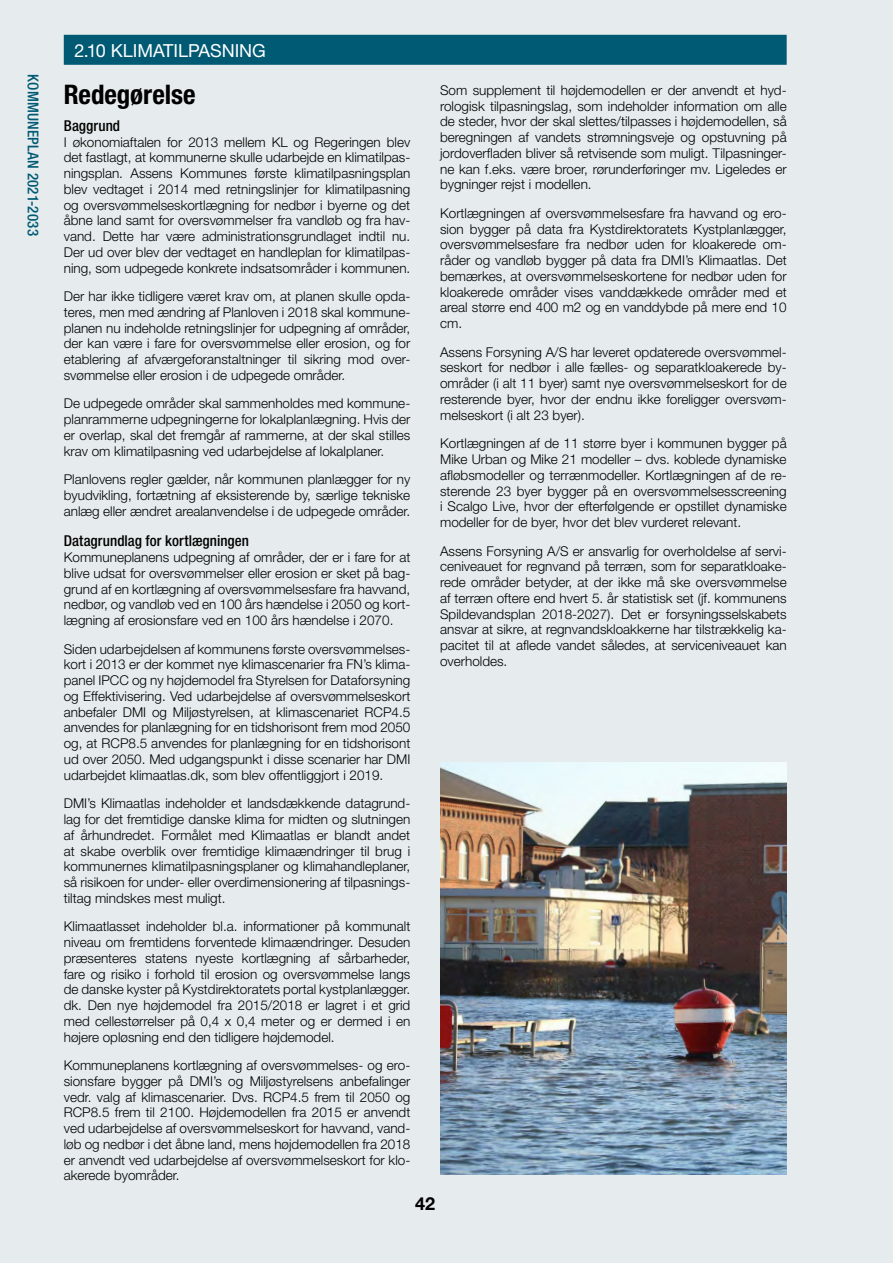
<style>
.page{position:relative;width:893px;height:1263px;background:#e6eced}
.page>*{position:absolute;margin:0;border:0;box-sizing:border-box;transform-origin:0 0}
.H3_Mellem_overskrift{font:700 condensed 27px "Helvetica Neue LT Std";color:#000}
.t1{font:18px "Helvetica Neue LT Std";letter-spacing:-.005em;color:#fff}
.A_-_sidetal{font:700 18px "Helvetica Neue LT Std";color:#000}
.H3_Lille_overskrift{font:500 condensed 15px "Helvetica Neue LT Std";letter-spacing:.005em;color:#000}
.H3_Lille_overskrift-2{font:500 condensed 15px "Helvetica Neue LT Std";letter-spacing:.015em;color:#005a73}
.P_-_brødtekst_den_ri{font:300 13.5px/15.8px "Helvetica Neue LT Std";color:#000;text-align:justify}
</style>
<div class="page">
<div style="left:64px;top:35px;width:723px;height:30px;background:#005a73"></div>
<img style="left:440px;top:763px;width:347px;height:412px">
<h3 class="H3_Lille_overskrift-2" style="left:42px;top:74px;width:163px;rotate:90deg">KOMMUNEPLAN 2021-2033</h3>
<h2 class="t1" style="left:74px;top:40px;width:193px">2.10 KLIMATILPASNING</h2>
<h3 class="H3_Mellem_overskrift" style="left:64px;top:78px;width:133px">Redegørelse</h3>
<h3 class="H3_Lille_overskrift" style="left:64px;top:117px;width:58px">Baggrund</h3>
<p class="P_-_brødtekst_den_ri" style="left:64px;top:134px;width:348px">I økonomiaftalen for 2013 mellem KL og Regeringen blev det fastlagt, at kommunerne skulle udarbejde en klimatilpas&shy;ningsplan. Assens Kommunes første klimatilpasningsplan blev vedtaget i 2014 med retningslinjer for klimatilpasning og oversvømmelseskortlægning for nedbør i byerne og det åbne land samt for oversvømmelser fra vandløb og fra hav&shy;vand. Dette har være administrationsgrundlaget indtil nu.<br>Der ud over blev der vedtaget en handleplan for klimatilpas&shy;ning, som udpegede konkrete indsatsområder i kommunen.</p>
<p class="P_-_brødtekst_den_ri" style="left:64px;top:288px;width:348px">Der har ikke tidligere været krav om, at planen skulle opda&shy;teres, men med ændring af Planloven i 2018 skal kommune&shy;planen nu indeholde retningslinjer for udpegning af områder, der kan være i fare for oversvømmelse eller erosion, og for etablering af afværgeforanstaltninger til sikring mod over&shy;svømmelse eller erosion i de udpegede områder.</p>
<p class="P_-_brødtekst_den_ri" style="left:64px;top:395px;width:348px">De udpegede områder skal sammenholdes med kommune&shy;planrammerne udpegningerne for lokalplanlægning. Hvis der er overlap, skal det fremgår af rammerne, at der skal stilles krav om klimatilpasning ved udarbejdelse af lokalplaner.</p>
<p class="P_-_brødtekst_den_ri" style="left:64px;top:471px;width:348px">Planlovens regler gælder, når kommunen planlægger for ny byudvikling, fortætning af eksisterende by, særlige tekniske anlæg eller ændret arealanvendelse i de udpegede områder.</p>
<h3 class="H3_Lille_overskrift" style="left:64px;top:532px;width:187px">Datagrundlag for kortlægningen</h3>
<p class="P_-_brødtekst_den_ri" style="left:64px;top:549px;width:348px">Kommuneplanens udpegning af områder, der er i fare for at blive udsat for oversvømmelser eller erosion er sket på bag&shy;grund af en kortlægning af oversvømmelsesfare fra havvand, nedbør, og vandløb ved en 100 års hændelse i 2050 og kort&shy;lægning af erosionsfare ved en 100 års hændelse i 2070.</p>
<p class="P_-_brødtekst_den_ri" style="left:64px;top:641px;width:348px">Siden udarbejdelsen af kommunens første oversvømmelses&shy;kort i 2013 er der kommet nye klimascenarier fra FN’s klima&shy;panel IPCC og ny højdemodel fra Styrelsen for Dataforsyning og Effektivisering. Ved udarbejdelse af oversvømmelseskort anbefaler DMI og Miljøstyrelsen, at klimascenariet RCP4.5 anvendes for planlægning for en tidshorisont frem mod 2050 og, at RCP8.5 anvendes for planlægning for en tidshorisont ud over 2050. Med udgangspunkt i disse scenarier har DMI udarbejdet klimaatlas.dk, som blev offentliggjort i 2019.</p>
<p class="P_-_brødtekst_den_ri" style="left:64px;top:795px;width:348px">DMI’s Klimaatlas indeholder et landsdækkende datagrund&shy;lag for det fremtidige danske klima for midten og slutningen af århundredet. Formålet med Klimaatlas er blandt andet at skabe overblik over fremtidige klimaændringer til brug i kommunernes klimatilpasningsplaner og klimahandleplaner, så risikoen for under- eller overdimensionering af tilpasnings&shy;tiltag mindskes mest muligt.</p>
<p class="P_-_brødtekst_den_ri" style="left:64px;top:918px;width:348px">Klimaatlasset indeholder bl.a. informationer på kommunalt niveau om fremtidens forventede klimaændringer. Desuden præsenteres statens nyeste kortlægning af sårbarheder, fare og risiko i forhold til erosion og oversvømmelse langs de danske kyster på Kystdirektoratets portal kystplanlægger. dk. Den nye højdemodel fra 2015/2018 er lagret i et grid med cellestørrelser på 0,4 x 0,4 meter og er dermed i en højere opløsning end den tidligere højdemodel.</p>
<p class="P_-_brødtekst_den_ri" style="left:64px;top:1057px;width:348px">Kommuneplanens kortlægning af oversvømmelses- og ero&shy;sionsfare bygger på DMI’s og Miljøstyrelsens anbefalinger vedr. valg af klimascenarier. Dvs. RCP4.5 frem til 2050 og RCP8.5 frem til 2100. Højdemodellen fra 2015 er anvendt ved udarbejdelse af oversvømmelseskort for havvand, vand&shy;løb og nedbør i det åbne land, mens højdemodellen fra 2018 er anvendt ved udarbejdelse af oversvømmelseskort for klo&shy;akerede byområder.</p>
<p class="P_-_brødtekst_den_ri" style="left:440px;top:82px;width:348px">Som supplement til højdemodellen er der anvendt et hyd&shy;rologisk tilpasningslag, som indeholder information om alle de steder, hvor der skal slettes/tilpasses i højdemodellen, så beregningen af vandets strømningsveje og opstuvning på jordoverfladen bliver så retvisende som muligt. Tilpasninger&shy;ne kan f.eks. være broer, rørunderføringer mv. Ligeledes er bygninger rejst i modellen.</p>
<p class="P_-_brødtekst_den_ri" style="left:440px;top:205px;width:348px">Kortlægningen af oversvømmelsesfare fra havvand og ero&shy;sion bygger på data fra Kystdirektoratets Kystplanlægger, oversvømmelsesfare fra nedbør uden for kloakerede om&shy;råder og vandløb bygger på data fra DMI’s Klimaatlas. Det bemærkes, at oversvømmelseskortene for nedbør uden for kloakerede områder vises vanddækkede områder med et areal større end 400 m2 og en vanddybde på mere end 10 cm.</p>
<p class="P_-_brødtekst_den_ri" style="left:440px;top:344px;width:348px">Assens Forsyning A/S har leveret opdaterede oversvømmel&shy;seskort for nedbør i alle fælles- og separatkloakerede by&shy;områder (i alt 11 byer) samt nye oversvømmelseskort for de resterende byer, hvor der endnu ikke foreligger oversvøm&shy;melseskort (i alt 23 byer).</p>
<p class="P_-_brødtekst_den_ri" style="left:440px;top:435px;width:348px">Kortlægningen af de 11 større byer i kommunen bygger på Mike Urban og Mike 21 modeller – dvs. koblede dynamiske afløbsmodeller og terrænmodeller. Kortlægningen af de re&shy;sterende 23 byer bygger på en oversvømmelsesscreening i Scalgo Live, hvor der efterfølgende er opstillet dynamiske modeller for de byer, hvor det blev vurderet relevant.</p>
<p class="P_-_brødtekst_den_ri" style="left:440px;top:543px;width:348px">Assens Forsyning A/S er ansvarlig for overholdelse af servi&shy;ceniveauet for regnvand på terræn, som for separatkloake&shy;rede områder betyder, at der ikke må ske oversvømmelse af terræn oftere end hvert 5. år statistisk set (jf. kommunens Spildevandsplan 2018-2027). Det er forsyningsselskabets ansvar at sikre, at regnvandskloakkerne har tilstrækkelig ka&shy;pacitet til at aflede vandet således, at serviceniveauet kan overholdes.</p>
<p class="A_-_sidetal" style="left:415px;top:1192px;width:21px">42</p>
</div>
